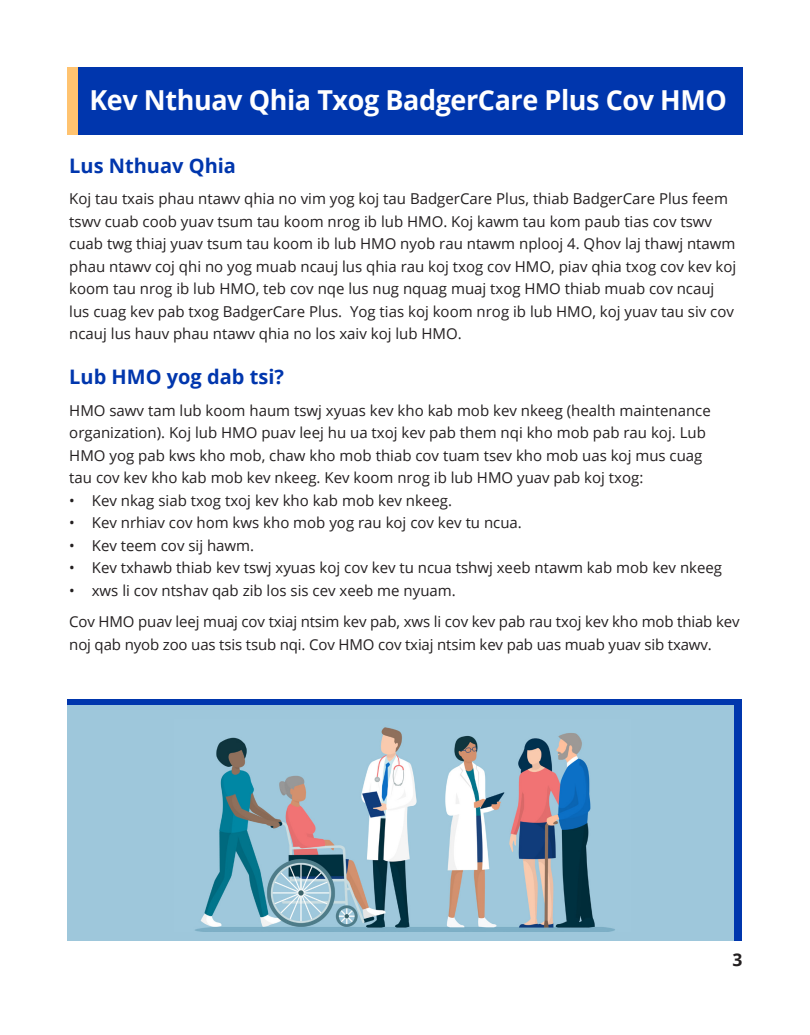
<style>
.page{position:relative;width:810px;height:1035px;background:#fff}
.page>*{position:absolute;margin:0;border:0;box-sizing:border-box;transform-origin:0 0}
.t1{font:700 27.5px "Open Sans";letter-spacing:-.015em;color:#fff}
.t2{font:700 20px "Open Sans";color:#0036ad}
.t3{font:700 17.5px "Open Sans";color:#231f20}
.t4{font:15px/22.5px "Open Sans";color:#231f20}
</style>
<div class="page">
<div style="left:68px;top:699px;width:674px;height:242px;background:#0036ad"></div>
<div style="left:68px;top:706px;width:666px;height:235px;background:#9ec7db"></div>
<div style="left:70px;top:68px;width:672px;height:67px;background:#0036ad"></div>
<div style="left:68px;top:68px;width:10px;height:67px;background:#ffc370"></div>
<img style="left:195px;top:727px;width:420px;height:205px">
<p class="t1" style="left:89px;top:80px;width:639px">Kev Nthuav Qhia Txog BadgerCare Plus Cov HMO</p>
<p class="t2" style="left:69px;top:151px;width:168px">Lus Nthuav Qhia</p>
<p class="t4" style="left:69px;top:187px;width:668px">Koj tau txais phau ntawv qhia no vim yog koj tau BadgerCare Plus, thiab BadgerCare Plus feem tswv cuab coob yuav tsum tau koom nrog ib lub HMO. Koj kawm tau kom paub tias cov tswv cuab twg thiaj yuav tsum tau koom ib lub HMO nyob rau ntawm nplooj 4. Qhov laj thawj ntawm phau ntawv coj qhi no yog muab ncauj lus qhia rau koj txog cov HMO, piav qhia txog cov kev koj koom tau nrog ib lub HMO, teb cov nqe lus nug nquag muaj txog HMO thiab muab cov ncauj lus cuag kev pab txog BadgerCare Plus. Yog tias koj koom nrog ib lub HMO, koj yuav tau siv cov ncauj lus hauv phau ntawv qhia no los xaiv koj lub HMO.</p>
<p class="t2" style="left:69px;top:363px;width:216px">Lub HMO yog dab tsi?</p>
<p class="t4" style="left:69px;top:399px;width:643px">HMO sawv tam lub koom haum tswj xyuas kev kho kab mob kev nkeeg (health maintenance organization). Koj lub HMO puav leej hu ua txoj kev pab them nqi kho mob pab rau koj. Lub HMO yog pab kws kho mob, chaw kho mob thiab cov tuam tsev kho mob uas koj mus cuag tau cov kev kho kab mob kev nkeeg. Kev koom nrog ib lub HMO yuav pab koj txog:</p>
<p class="t4" style="left:69px;top:489px;width:384px">• Kev nkag siab txog txoj kev kho kab mob kev nkeeg.</p>
<p class="t4" style="left:69px;top:511px;width:454px">• Kev nrhiav cov hom kws kho mob yog rau koj cov kev tu ncua.</p>
<p class="t4" style="left:69px;top:534px;width:186px">• Kev teem cov sij hawm.</p>
<p class="t4" style="left:69px;top:556px;width:654px">• Kev txhawb thiab kev tswj xyuas koj cov kev tu ncua tshwj xeeb ntawm kab mob kev nkeeg</p>
<p class="t4" style="left:69px;top:579px;width:388px">• xws li cov ntshav qab zib los sis cev xeeb me nyuam.</p>
<p class="t4" style="left:69px;top:610px;width:672px">Cov HMO puav leej muaj cov txiaj ntsim kev pab, xws li cov kev pab rau txoj kev kho mob thiab kev noj qab nyob zoo uas tsis tsub nqi. Cov HMO cov txiaj ntsim kev pab uas muab yuav sib txawv.</p>
<p class="t3" style="left:733px;top:948px;width:11px">3</p>
</div>
